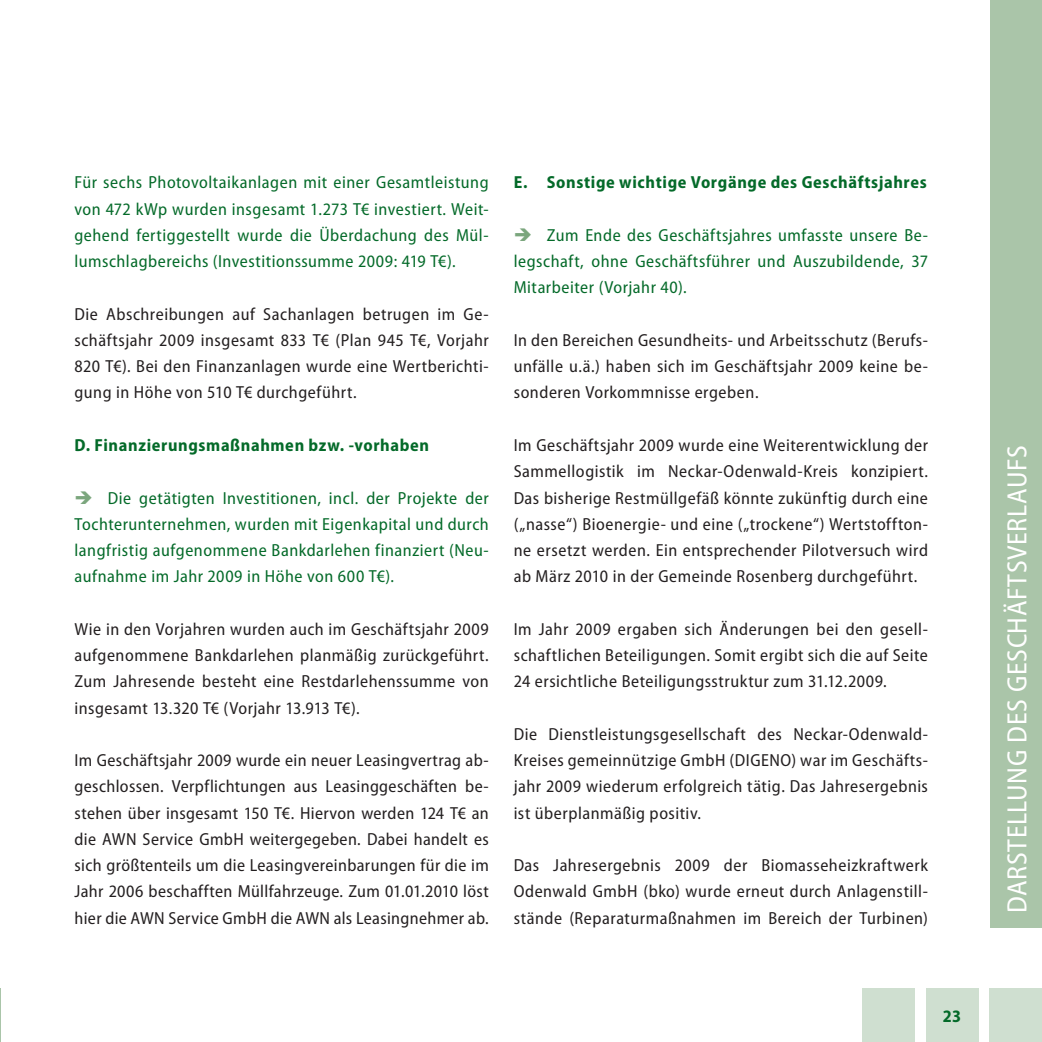
<style>
.page{position:relative;width:1042px;height:1042px;background:#fff}
.page>*{position:absolute;margin:0;border:0;box-sizing:border-box;transform-origin:0 0}
.t1{font:semi-condensed 28px "Myriad Pro";letter-spacing:.02em;color:#fff}
.t2{font:semi-condensed 17.5px/26.2px "Myriad Pro";letter-spacing:.03em;color:#231f20;text-align:justify}
.t3{font:semi-condensed 17.5px/26.2px "Myriad Pro";letter-spacing:.03em;color:#046a29;text-align:justify}
.t4{font:700 semi-condensed 17.5px "Myriad Pro";letter-spacing:.035em;color:#046a29}
.s1{color:#7ba67d}
</style>
<div class="page">
<div style="left:990px;top:0;width:52px;height:928px;background:#aac5a9"></div>
<div style="left:926px;top:988px;width:52px;height:54px;background:#cfdfd0"></div>
<div style="left:863px;top:988px;width:52px;height:54px;background:#cfdfd0"></div>
<div style="left:989px;top:988px;width:53px;height:54px;background:#cfdfd0"></div>
<hr style="left:0;top:988px;width:1px;height:54px;background:#aac5a9">
<p class="t3" style="left:74px;top:170px;width:416px">Für sechs Photovoltaikanlagen mit einer Gesamtleistung von 472 kWp wurden insgesamt 1.273 T€ investiert. Weit&shy;gehend fertiggestellt wurde die Überdachung des Mül&shy;lumschlagbereichs (Investitionssumme 2009: 419 T€).</p>
<p class="t2" style="left:74px;top:301px;width:416px">Die Abschreibungen auf Sachanlagen betrugen im Ge&shy;schäftsjahr 2009 insgesamt 833 T€ (Plan 945 T€, Vorjahr 820 T€). Bei den Finanzanlagen wurde eine Wertberichti&shy;gung in Höhe von 510 T€ durchgeführt.</p>
<p class="t4" style="left:75px;top:435px;width:356px">D. Finanzierungsmaßnahmen bzw. -vorhaben</p>
<p class="t3" style="left:75px;top:485px;width:416px"><span class="s1">➔</span> Die getätigten Investitionen, incl. der Projekte der Tochterunternehmen, wurden mit Eigenkapital und durch langfristig aufgenommene Bankdarlehen finanziert (Neu&shy;aufnahme im Jahr 2009 in Höhe von 600 T€).</p>
<p class="t2" style="left:75px;top:616px;width:416px">Wie in den Vorjahren wurden auch im Geschäftsjahr 2009 aufgenommene Bankdarlehen planmäßig zurückgeführt.<br>Zum Jahresende besteht eine Restdarlehenssumme von insgesamt 13.320 T€ (Vorjahr 13.913 T€).</p>
<p class="t2" style="left:75px;top:747px;width:416px">Im Geschäftsjahr 2009 wurde ein neuer Leasingvertrag ab&shy;geschlossen. Verpflichtungen aus Leasinggeschäften be&shy;stehen über insgesamt 150 T€. Hiervon werden 124 T€ an die AWN Service GmbH weitergegeben. Dabei handelt es sich größtenteils um die Leasingvereinbarungen für die im Jahr 2006 beschafften Müllfahrzeuge. Zum 01.01.2010 löst hier die AWN Service GmbH die AWN als Leasingnehmer ab.</p>
<p class="t4" style="left:514px;top:173px;width:415px">E. Sonstige wichtige Vorgänge des Geschäftsjahres</p>
<p class="t3" style="left:514px;top:222px;width:416px"><span class="s1">➔</span> Zum Ende des Geschäftsjahres umfasste unsere Be&shy;legschaft, ohne Geschäftsführer und Auszubildende, 37<br>Mitarbeiter (Vorjahr 40).</p>
<p class="t2" style="left:514px;top:327px;width:416px">In den Bereichen Gesundheits- und Arbeitsschutz (Berufs&shy;unfälle u.ä.) haben sich im Geschäftsjahr 2009 keine be&shy;sonderen Vorkommnisse ergeben.</p>
<p class="t2" style="left:514px;top:432px;width:416px">Im Geschäftsjahr 2009 wurde eine Weiterentwicklung der Sammellogistik im Neckar-Odenwald-Kreis konzipiert.<br>Das bisherige Restmüllgefäß könnte zukünftig durch eine („nasse“) Bioenergie- und eine („trockene“) Wertstoffton&shy;ne ersetzt werden. Ein entsprechender Pilotversuch wird ab März 2010 in der Gemeinde Rosenberg durchgeführt.</p>
<p class="t2" style="left:514px;top:616px;width:416px">Im Jahr 2009 ergaben sich Änderungen bei den gesell&shy;schaftlichen Beteiligungen. Somit ergibt sich die auf Seite 24 ersichtliche Beteiligungsstruktur zum 31.12.2009.</p>
<p class="t2" style="left:514px;top:721px;width:416px">Die Dienstleistungsgesellschaft des Neckar-Odenwald-Kreises gemeinnützige GmbH (DIGENO) war im Geschäfts&shy;jahr 2009 wiederum erfolgreich tätig. Das Jahresergebnis ist überplanmäßig positiv.</p>
<p class="t2" style="left:514px;top:852px;width:416px">Das Jahresergebnis 2009 der Biomasseheizkraftwerk Odenwald GmbH (bko) wurde erneut durch Anlagenstill&shy;stände (Reparaturmaßnahmen im Bereich der Turbinen)</p>
<p class="t4" style="left:942px;top:1006px;width:20px">23</p>
<h1 class="t1" style="left:1002px;top:913px;width:465px;rotate:-90deg">DARSTELLUNG DES GESCHÄFTSVERLAUFS</h1>
</div>
